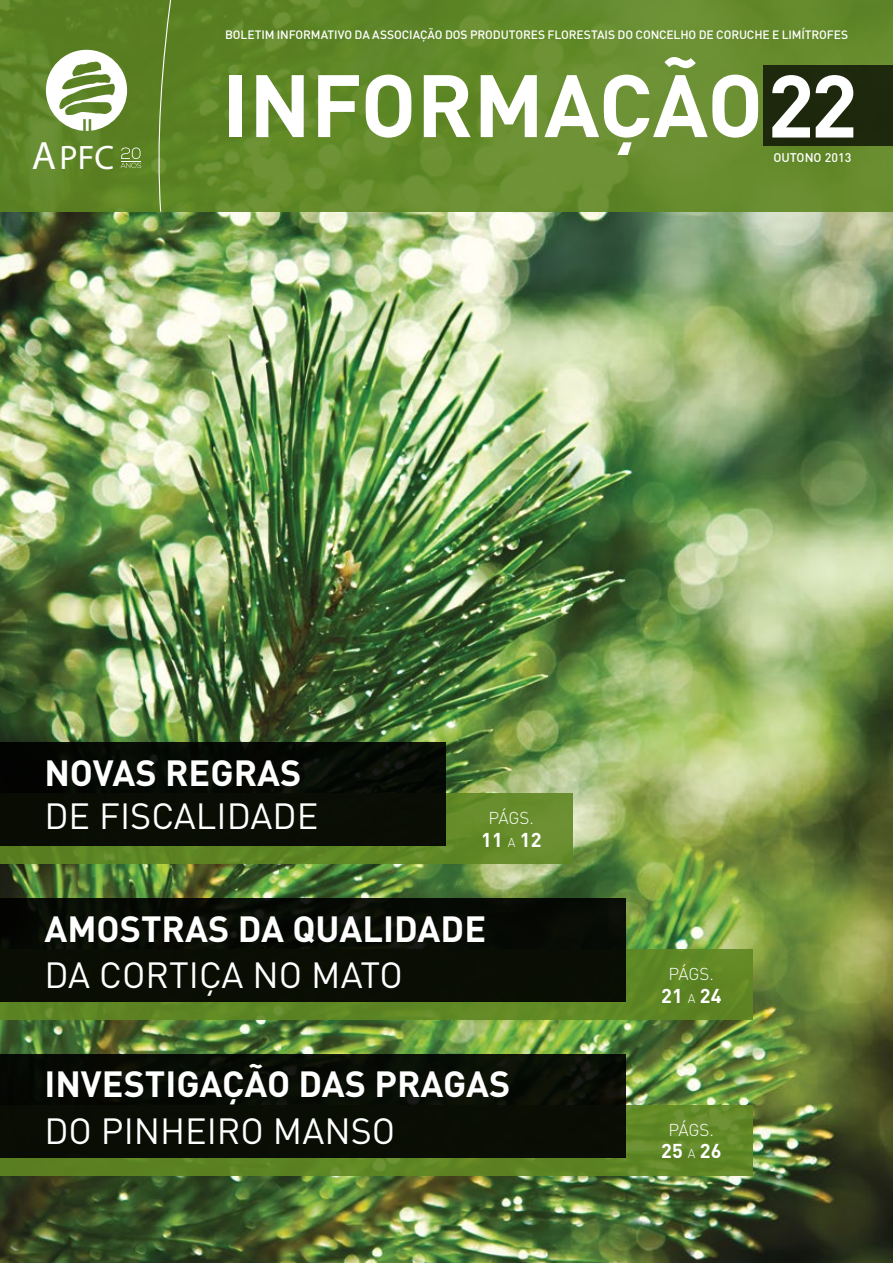
<style>
.page{position:relative;width:893px;height:1263px;background:#fff}
.page>*{position:absolute;margin:0;border:0;box-sizing:border-box;transform-origin:0 0}
.t1{font:700 87px "DIN";color:#fff}
.t2{font:700 36px "DIN";color:#fff}
.t3{font:36px "DIN";color:#fff}
.t4{font:34.05px "Myriad Pro";color:#fff}
.t5{font:700 19.8px "DIN";color:#fff}
.t6{font:300 16.95px "DIN";letter-spacing:-.01em;color:#fff}
.t7{font:500 12.45px "DIN";color:#fff}
.t8{font:500 12px "DIN";letter-spacing:-.01em;color:#fff}
.s1{font-size:39.75px}
.s2{font-weight:300;font-size:12.75px}
</style>
<div class="page">
<img style="left:0;top:212px;width:893px;height:1051px">
<div style="left:0;top:1105px;width:753px;height:71px;background:#5f8722"></div>
<div style="left:0;top:949px;width:753px;height:71px;background:#5f8722"></div>
<div style="left:0;top:793px;width:573px;height:71px;background:#5f8722"></div>
<div style="left:0;top:0;width:893px;height:212px;background:linear-gradient(to right,#5c8324,#6b9031)"></div>
<div style="left:763px;top:66px;width:130px;height:80px;background:#1d280c"></div>
<div style="left:0;top:1054px;width:626px;height:104px;background:#090d03"></div>
<div style="left:0;top:899px;width:626px;height:103px;background:#090d03"></div>
<div style="left:0;top:742px;width:446px;height:103px;background:#090d03"></div>
<svg style="left:156px;top:0;width:19px;height:213px;background:#64882f"></svg>
<svg style="left:46px;top:50px;width:81px;height:81px"></svg>
<svg style="left:121px;top:146px;width:20px;height:22px"></svg>
<h3 class="t4" style="left:32px;top:137px;width:84px"><span class="s1">A</span>PFC</h3>
<p class="t8" style="left:225px;top:27px;width:625px">BOLETIM INFORMATIVO DA ASSOCIAÇÃO DOS PRODUTORES FLORESTAIS DO CONCELHO DE CORUCHE E LIMÍTROFES</p>
<h1 class="t1" style="left:223px;top:49px;width:637px">INFORMAÇÃO22</h1>
<p class="t7" style="left:773px;top:149px;width:80px">OUTONO 2013</p>
<h2 class="t2" style="left:44px;top:749px;width:259px">NOVAS REGRAS</h2>
<h2 class="t3" style="left:44px;top:793px;width:276px">DE FISCALIDADE</h2>
<h3 class="t6" style="left:489px;top:808px;width:47px">PÁGS.</h3>
<h3 class="t5" style="left:481px;top:827px;width:62px">11 <span class="s2">A</span> 12</h3>
<h2 class="t2" style="left:44px;top:905px;width:443px">AMOSTRAS DA QUALIDADE</h2>
<h2 class="t3" style="left:44px;top:953px;width:360px">DA CORTIÇA NO MATO</h2>
<h2 class="t2" style="left:44px;top:1061px;width:468px">INVESTIGAÇÃO DAS PRAGAS</h2>
<h2 class="t3" style="left:44px;top:1108px;width:352px">DO PINHEIRO MANSO</h2>
<h3 class="t6" style="left:669px;top:963px;width:47px">PÁGS.</h3>
<h3 class="t5" style="left:661px;top:982px;width:62px">21 <span class="s2">A</span> 24</h3>
<h3 class="t6" style="left:669px;top:1119px;width:47px">PÁGS.</h3>
<h3 class="t5" style="left:661px;top:1138px;width:62px">25 <span class="s2">A</span> 26</h3>
</div>
